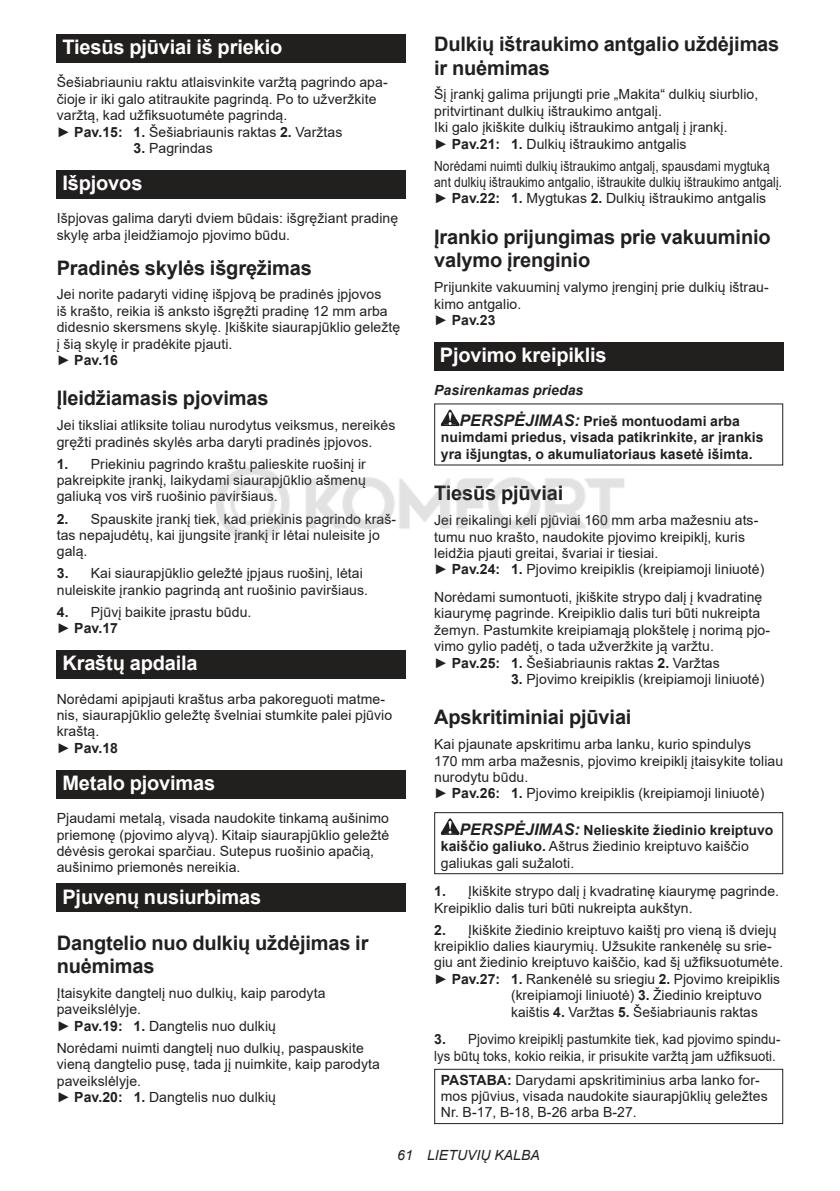
<style>
.page{position:relative;width:840px;height:1191px;background:#fff}
.page>*{position:absolute;margin:0;border:0;box-sizing:border-box;transform-origin:0 0}
.t1{font:700 20px/23.4px "Arial";letter-spacing:-.01em;color:#221f1f}
.t2{font:700 20px "Arial";letter-spacing:-.01em;color:#fff}
.t3{font:14px/16.4px "Arial";letter-spacing:.005em;color:#221f1f}
.t4{font:14px/16.4px "Arial";letter-spacing:.005em;color:#221f1f;scale:.86 1}
.t5{font:14px/16.4px "Arial";letter-spacing:.005em;color:#221f1f;scale:.94 1}
.t6{font:700 14px/16.4px "Arial";letter-spacing:.005em;color:#221f1f}
.t7{font:italic 700 14px/30.6px "Arial";letter-spacing:.005em;color:#221f1f}
.t8{font:italic 14px "Arial";letter-spacing:.005em;color:#221f1f}
.s1{font-weight:700}
.s2{font-size:16px}
.s3{font-style:normal}
.s4{font-weight:700;font-style:italic;font-size:16px}
</style>
<div class="page">
<div style="left:57px;top:34px;width:348px;height:29px;background:#221f1f"></div>
<div style="left:57px;top:170px;width:348px;height:28px;background:#221f1f"></div>
<div style="left:57px;top:650px;width:348px;height:28px;background:#221f1f"></div>
<div style="left:57px;top:770px;width:348px;height:28px;background:#221f1f"></div>
<div style="left:57px;top:883px;width:348px;height:29px;background:#221f1f"></div>
<div style="left:434px;top:342px;width:348px;height:28px;background:#221f1f"></div>
<svg style="left:440px;top:410px;width:19px;height:16px"></svg>
<svg style="left:440px;top:818px;width:19px;height:16px"></svg>
<div style="left:434px;top:812px;width:348px;height:62px;border:1px solid #221f1f"></div>
<div style="left:434px;top:1068px;width:348px;height:56px;border:1px solid #221f1f"></div>
<img style="left:216px;top:457px;width:413px;height:83px">
<h1 class="t2" style="left:62px;top:33px;width:221px">Tiesūs pjūviai iš priekio</h1>
<p class="t3" style="left:57px;top:74px;width:332px">Šešiabriauniu raktu atlaisvinkite varžtą pagrindo apa&shy;čioje ir iki galo atitraukite pagrindą. Po to užveržkite varžtą, kad užfiksuotumėte pagrindą.<br>► <span class="s1">Pav.15: 1.</span> Šešiabriaunis raktas <span class="s1">2.</span> Varžtas</p>
<p class="t3" style="left:133px;top:140px;width:81px"><span class="s1">3.</span> Pagrindas</p>
<h1 class="t2" style="left:62px;top:169px;width:81px">Išpjovos</h1>
<p class="t3" style="left:57px;top:210px;width:343px">Išpjovas galima daryti dviem būdais: išgręžiant pradinę skylę arba įleidžiamojo pjovimo būdu.</p>
<h1 class="t1" style="left:57px;top:256px;width:256px">Pradinės skylės išgręžimas</h1>
<p class="t3" style="left:57px;top:286px;width:345px">Jei norite padaryti vidinę išpjovą be pradinės įpjovos<br>iš krašto, reikia iš anksto išgręžti pradinę 12 mm arba didesnio skersmens skylę. Įkiškite siaurapjūklio geležtę į šią skylę ir pradėkite pjauti.<br>► <span class="s1">Pav.16</span></p>
<h1 class="t1" style="left:57px;top:387px;width:213px">Įleidžiamasis pjovimas</h1>
<p class="t3" style="left:57px;top:417px;width:340px">Jei tiksliai atliksite toliau nurodytus veiksmus, nereikės gręžti pradinės skylės arba daryti pradinės įpjovos.</p>
<p class="t3" style="left:57px;top:455px;width:310px;text-align:justify"><span class="s1">1.</span> Priekiniu pagrindo kraštu palieskite ruošinį ir pakreipkite įrankį, laikydami siaurapjūklio ašmenų galiuką vos virš ruošinio paviršiaus.</p>
<p class="t3" style="left:57px;top:510px;width:341px"><span class="s1">2.</span> Spauskite įrankį tiek, kad priekinis pagrindo kraš&shy;tas nepajudėtų, kai įjungsite įrankį ir lėtai nuleisite jo galą.</p>
<p class="t3" style="left:57px;top:565px;width:313px"><span class="s1">3.</span> Kai siaurapjūklio geležtė įpjaus ruošinį, lėtai nuleiskite įrankio pagrindą ant ruošinio paviršiaus.</p>
<p class="t3" style="left:57px;top:603px;width:196px"><span class="s1">4.</span> Pjūvį baikite įprastu būdu. ► <span class="s1">Pav.17</span></p>
<h1 class="t2" style="left:62px;top:649px;width:137px">Kraštų apdaila</h1>
<p class="t3" style="left:57px;top:690px;width:337px">Norėdami apipjauti kraštus arba pakoreguoti matme&shy;nis, siaurapjūklio geležtę švelniai stumkite palei pjūvio kraštą.<br>► <span class="s1">Pav.18</span></p>
<h1 class="t2" style="left:62px;top:775px;width:154px">Metalo pjovimas</h1>
<p class="t3" style="left:57px;top:810px;width:334px">Pjaudami metalą, visada naudokite tinkamą aušinimo priemonę (pjovimo alyvą). Kitaip siaurapjūklio geležtė dėvėsis gerokai sparčiau. Sutepus ruošinio apačią, aušinimo priemonės nereikia.</p>
<h1 class="t2" style="left:62px;top:882px;width:200px">Pjuvenų nusiurbimas</h1>
<h1 class="t1" style="left:57px;top:931px;width:313px">Dangtelio nuo dulkių uždėjimas ir nuėmimas</h1>
<p class="t3" style="left:57px;top:985px;width:270px">Įtaisykite dangtelį nuo dulkių, kaip parodyta paveikslėlyje.<br>► <span class="s1">Pav.19: 1.</span> Dangtelis nuo dulkių</p>
<p class="t3" style="left:57px;top:1039px;width:324px">Norėdami nuimti dangtelį nuo dulkių, paspauskite vieną dangtelio pusę, tada jį nuimkite, kaip parodyta paveikslėlyje.<br>► <span class="s1">Pav.20: 1.</span> Dangtelis nuo dulkių</p>
<h1 class="t1" style="left:434px;top:33px;width:346px">Dulkių ištraukimo antgalio uždėjimas ir nuėmimas</h1>
<p class="t3" style="left:434px;top:86px;width:325px">Šį įrankį galima prijungti prie „Makita“ dulkių siurblio, pritvirtinant dulkių ištraukimo antgalį.<br>Iki galo įkiškite dulkių ištraukimo antgalį į įrankį.<br>► <span class="s1">Pav.21: 1.</span> Dulkių ištraukimo antgalis</p>
<p class="t4" style="left:434px;top:157px;width:406px">Norėdami nuimti dulkių ištraukimo antgalį, spausdami mygtuką ant dulkių ištraukimo antgalio, ištraukite dulkių ištraukimo antgalį. ► <span class="s1">Pav.22: 1.</span> Mygtukas <span class="s1">2.</span> Dulkių ištraukimo antgalis</p>
<h1 class="t1" style="left:434px;top:225px;width:338px">Įrankio prijungimas prie vakuuminio valymo įrenginio</h1>
<p class="t3" style="left:434px;top:279px;width:336px">Prijunkite vakuuminį valymo įrenginį prie dulkių ištrau&shy;kimo antgalio.<br>► <span class="s1">Pav.23</span></p>
<h1 class="t2" style="left:439px;top:347px;width:168px">Pjovimo kreipiklis</h1>
<p class="t7" style="left:459px;top:376px;width:282px;text-indent:-25px">Pasirenkamas priedas<br><span class="s2">PERSPĖJIMAS:</span> <span class="s3">Prieš montuodami arba</span></p>
<p class="t6" style="left:440px;top:429px;width:324px">nuimdami priedus, visada patikrinkite, ar įrankis yra išjungtas, o akumuliatoriaus kasetė išimta.</p>
<h1 class="t1" style="left:434px;top:482px;width:131px">Tiesūs pjūviai</h1>
<p class="t3" style="left:434px;top:512px;width:331px">Jei reikalingi keli pjūviai 160 mm arba mažesniu ats&shy;tumu nuo krašto, naudokite pjovimo kreipiklį, kuris leidžia pjauti greitai, švariai ir tiesiai.<br>► <span class="s1">Pav.24: 1.</span> Pjovimo kreipiklis (kreipiamoji liniuotė)</p>
<p class="t3" style="left:434px;top:589px;width:337px">Norėdami sumontuoti, įkiškite strypo dalį į kvadratinę kiaurymę pagrinde. Kreipiklio dalis turi būti nukreipta žemyn. Pastumkite kreipiamąją plokštelę į norimą pjo&shy;vimo gylio padėtį, o tada užveržkite ją varžtu.<br>► <span class="s1">Pav.25: 1.</span> Šešiabriaunis raktas <span class="s1">2.</span> Varžtas</p>
<p class="t3" style="left:511px;top:670px;width:255px"><span class="s1">3.</span> Pjovimo kreipiklis (kreipiamoji liniuotė)</p>
<h1 class="t1" style="left:434px;top:706px;width:199px">Apskritiminiai pjūviai</h1>
<p class="t3" style="left:434px;top:736px;width:350px">Kai pjaunate apskritimu arba lanku, kurio spindulys<br>170 mm arba mažesnis, pjovimo kreipiklį įtaisykite toliau nurodytu būdu.<br>► <span class="s1">Pav.26: 1.</span> Pjovimo kreipiklis (kreipiamoji liniuotė)</p>
<p class="t3" style="left:440px;top:821px;width:334px;text-indent:19px"><span class="s4">PERSPĖJIMAS:</span> <span class="s1">Nelieskite žiedinio kreiptuvo kaiščio galiuko.</span> Aštrus žiedinio kreiptuvo kaiščio galiukas gali sužaloti.</p>
<p class="t3" style="left:434px;top:883px;width:346px"><span class="s1">1.</span> Įkiškite strypo dalį į kvadratinę kiaurymę pagrinde.<br>Kreipiklio dalis turi būti nukreipta aukštyn.</p>
<p class="t3" style="left:434px;top:921px;width:344px"><span class="s1">2.</span> Įkiškite žiedinio kreiptuvo kaištį pro vieną iš dviejų</p>
<p class="t3" style="left:434px;top:938px;width:339px">kreipiklio dalies kiaurymių. Užsukite rankenėlę su srie-</p>
<p class="t3" style="left:434px;top:954px;width:350px">giu ant žiedinio kreiptuvo kaiščio, kad šį užfiksuotumėte.</p>
<p class="t3" style="left:434px;top:970px;width:347px">► <span class="s1">Pav.27: 1.</span> Rankenėlė su sriegiu <span class="s1">2.</span> Pjovimo kreipiklis</p>
<p class="t3" style="left:510px;top:987px;width:252px">(kreipiamoji liniuotė) <span class="s1">3.</span> Žiedinio kreiptuvo</p>
<p class="t3" style="left:511px;top:1003px;width:248px">kaištis <span class="s1">4.</span> Varžtas <span class="s1">5.</span> Šešiabriaunis raktas</p>
<p class="t5" style="left:434px;top:1031px;width:369px"><span class="s1">3.</span> Pjovimo kreipiklį pastumkite tiek, kad pjovimo spindu&shy;lys būtų toks, kokio reikia, ir prisukite varžtą jam užfiksuoti.</p>
<p class="t3" style="left:440px;top:1071px;width:328px"><span class="s1">PASTABA:</span> Darydami apskritiminius arba lanko for&shy;mos pjūvius, visada naudokite siaurapjūklių geležtes<br>Nr. B-17, B-18, B-26 arba B-27.</p>
<p class="t8" style="left:397px;top:1147px;width:144px">61 LIETUVIŲ KALBA</p>
</div>
